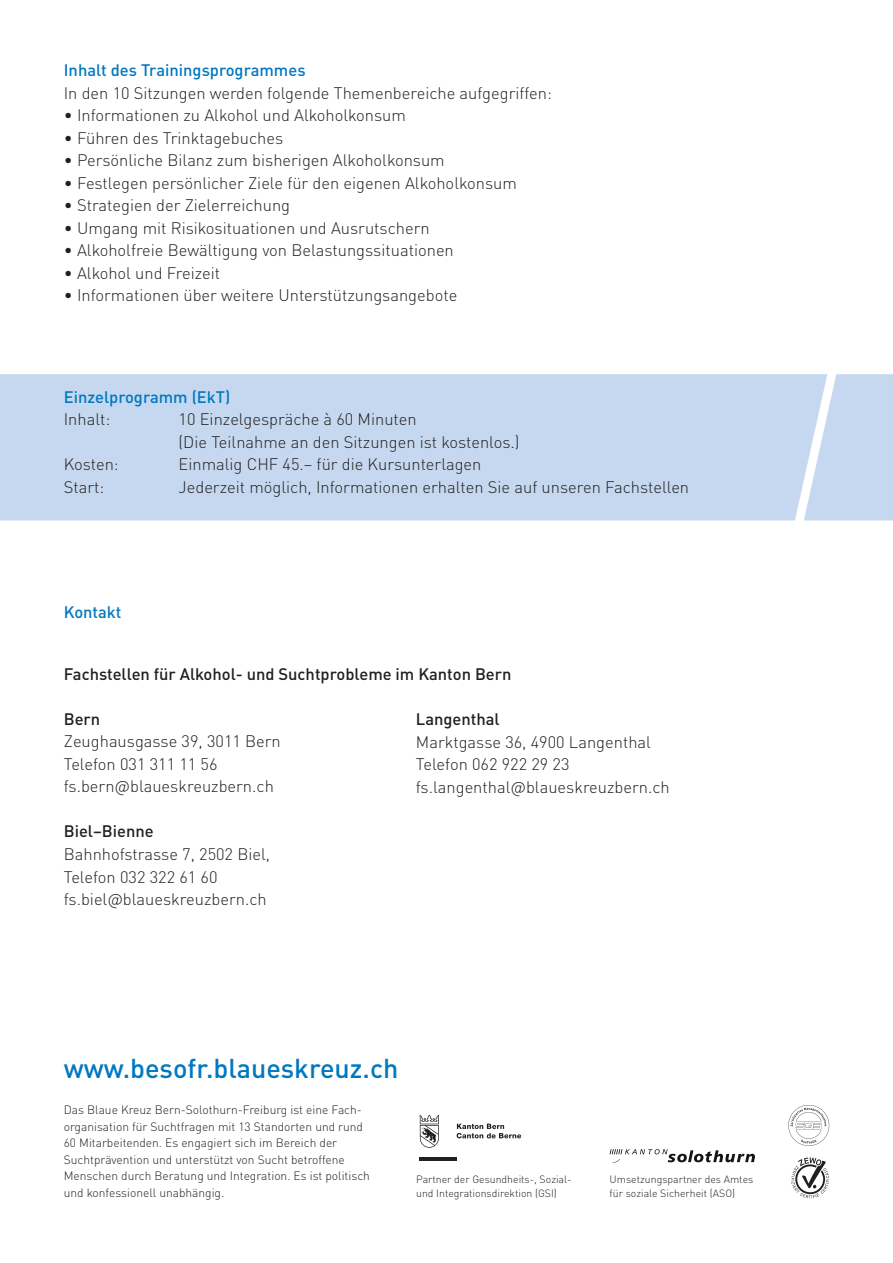
<style>
.page{position:relative;width:893px;height:1263px;background:#fff}
.page>*{position:absolute;margin:0;border:0;box-sizing:border-box;transform-origin:0 0}
.t1{font:500 27px "DIN Pro";color:#0078c0}
.t2{font:300 16.5px/22.5px "DIN Pro";color:#231f20}
.t3{font:500 16.5px "DIN Pro";color:#231f20}
.t4{font:500 16.5px "DIN Pro";color:#0078c0}
.t5{font:300 12px/16.5px "DIN Pro";color:#231f20}
.t6{font:300 10.5px/13.5px "DIN Pro";color:#231f20}
</style>
<div class="page">
<div style="left:0;top:374px;width:804px;height:146px;background:#c6d8ef"></div>
<svg style="left:804px;top:374px;width:89px;height:146px;background:#cadbf0"></svg>
<svg style="left:788px;top:1105px;width:41px;height:41px"></svg>
<svg style="left:791px;top:1157px;width:38px;height:41px"></svg>
<hr style="left:420px;top:1157px;width:37px;height:4px;background:#231f20">
<svg style="left:419px;top:1114px;width:20px;height:34px"></svg>
<svg style="left:457px;top:1123px;width:64px;height:15px"></svg>
<svg style="left:610px;top:1149px;width:145px;height:13px"></svg>
<p class="t4" style="left:64px;top:57px;width:243px">Inhalt des Trainingsprogrammes</p>
<p class="t2" style="left:64px;top:80px;width:490px">In den 10 Sitzungen werden folgende Themenbereiche aufgegriffen:</p>
<p class="t2" style="left:64px;top:103px;width:344px">• Informationen zu Alkohol und Alkoholkonsum</p>
<p class="t2" style="left:64px;top:125px;width:221px">• Führen des Trinktagebuches</p>
<p class="t2" style="left:64px;top:148px;width:382px">• Persönliche Bilanz zum bisherigen Alkoholkonsum</p>
<p class="t2" style="left:64px;top:170px;width:455px">• Festlegen persönlicher Ziele für den eigenen Alkoholkonsum</p>
<p class="t2" style="left:64px;top:193px;width:228px">• Strategien der Zielerreichung</p>
<p class="t2" style="left:64px;top:215px;width:367px">• Umgang mit Risikosituationen und Ausrutschern</p>
<p class="t2" style="left:64px;top:238px;width:392px">• Alkoholfreie Bewältigung von Belastungssituationen</p>
<p class="t2" style="left:64px;top:260px;width:158px">• Alkohol und Freizeit</p>
<p class="t2" style="left:64px;top:283px;width:395px">• Informationen über weitere Unterstützungsangebote</p>
<p class="t4" style="left:64px;top:383px;width:168px">Einzelprogramm (EkT)</p>
<p class="t2" style="left:64px;top:406px;width:48px">Inhalt:</p>
<p class="t2" style="left:179px;top:406px;width:343px">10 Einzelgespräche à 60 Minuten<br>(Die Teilnahme an den Sitzungen ist kostenlos.)</p>
<p class="t2" style="left:64px;top:451px;width:57px">Kosten:</p>
<p class="t2" style="left:179px;top:451px;width:304px">Einmalig CHF 45.– für die Kursunterlagen</p>
<p class="t2" style="left:64px;top:474px;width:42px">Start:</p>
<p class="t2" style="left:179px;top:474px;width:512px">Jederzeit möglich, Informationen erhalten Sie auf unseren Fachstellen</p>
<p class="t4" style="left:64px;top:599px;width:59px">Kontakt</p>
<p class="t3" style="left:64px;top:661px;width:449px">Fachstellen für Alkohol- und Suchtprobleme im Kanton Bern</p>
<p class="t3" style="left:64px;top:706px;width:38px">Bern</p>
<p class="t2" style="left:64px;top:729px;width:219px">Zeughausgasse 39, 3011 Bern<br>Telefon 031 311 11 56 fs.bern@blaueskreuzbern.ch</p>
<p class="t3" style="left:64px;top:818px;width:91px">Biel–Bienne</p>
<p class="t2" style="left:64px;top:841px;width:208px">Bahnhofstrasse 7, 2502 Biel,<br>Telefon 032 322 61 60 fs.biel@blaueskreuzbern.ch</p>
<p class="t3" style="left:416px;top:706px;width:85px">Langenthal</p>
<p class="t2" style="left:416px;top:729px;width:255px">Marktgasse 36, 4900 Langenthal<br>Telefon 062 922 29 23 fs.langenthal@blaueskreuzbern.ch</p>
<h1 class="t1" style="left:64px;top:1046px;width:336px">www.besofr.blaueskreuz.ch</h1>
<p class="t5" style="left:64px;top:1100px;width:308px">Das Blaue Kreuz Bern-Solothurn-Freiburg ist eine Fach&shy;organisation für Suchtfragen mit 13 Standorten und rund 60 Mitarbeitenden. Es engagiert sich im Bereich der Suchtprävention und unterstützt von Sucht betroffene Menschen durch Beratung und Integration. Es ist politisch und konfessionell unabhängig.</p>
<p class="t6" style="left:416px;top:1172px;width:157px">Partner der Gesundheits-, Sozial&shy;und Integrationsdirektion (GSI)</p>
<p class="t6" style="left:610px;top:1172px;width:145px">Umsetzungspartner des Amtes für soziale Sicherheit (ASO)</p>
</div>
